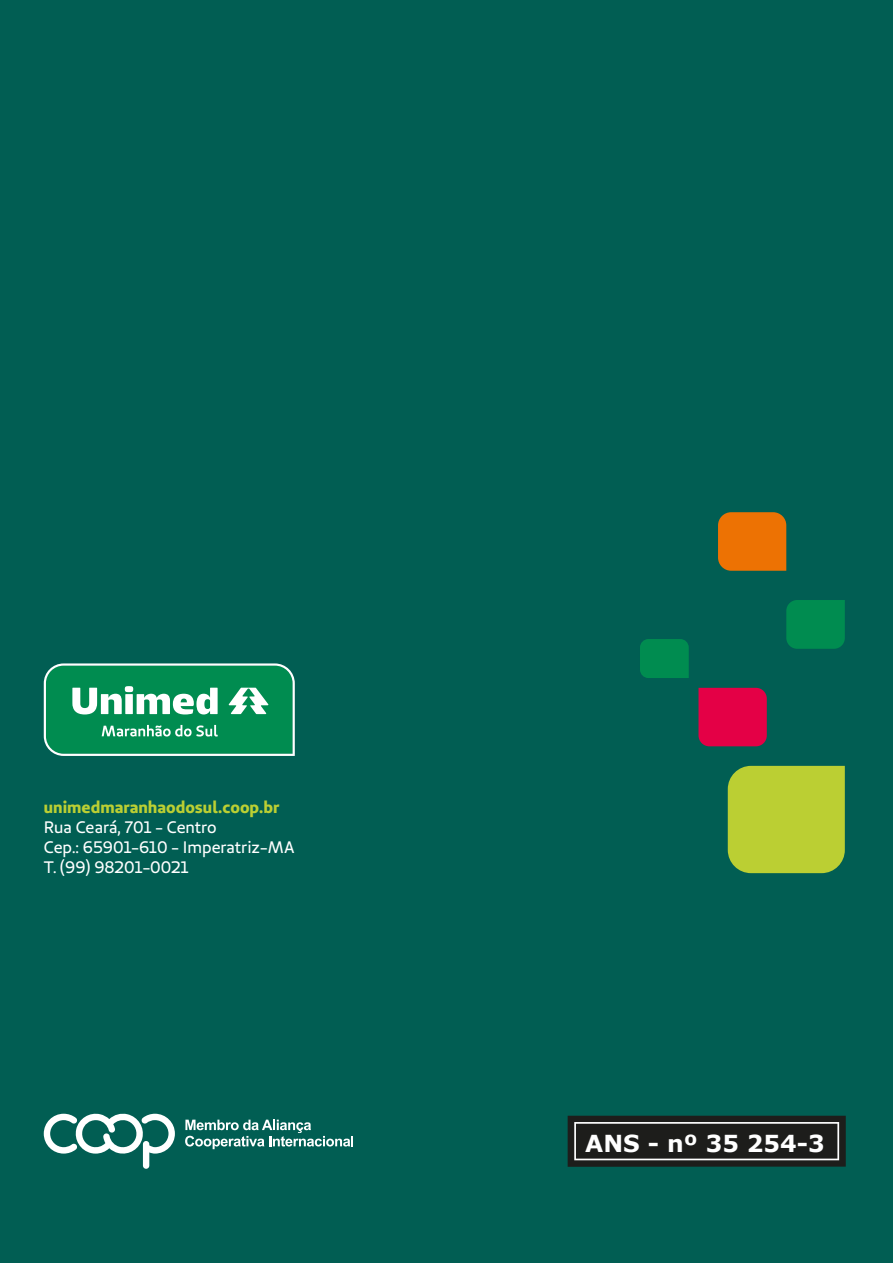
<style>
.page{position:relative;width:893px;height:1263px;background:#015e53}
.page>*{position:absolute;margin:0;border:0;box-sizing:border-box;transform-origin:0 0}
.t1{font:700 23.4px "Verdana";color:#fff}
.t2{font:16.65px/20px "Unimed Sans 2020 Regular";color:#fff}
.t3{font:16.65px "Unimed Sans 2020 Bold";color:#bbcf33}
</style>
<div class="page">
<div style="left:786px;top:600px;width:59px;height:49px;background:#008c50"></div>
<div style="left:718px;top:512px;width:68px;height:59px;background:#ed7203"></div>
<div style="left:640px;top:639px;width:49px;height:39px;background:#008c50"></div>
<div style="left:728px;top:766px;width:117px;height:107px;background:#bbcf33"></div>
<div style="left:699px;top:688px;width:68px;height:58px;background:#e40046"></div>
<svg style="left:44px;top:663px;width:251px;height:93px;background:#32a172"></svg>
<svg style="left:568px;top:1116px;width:278px;height:51px;background:#2c2d2b"></svg>
<svg style="left:44px;top:1113px;width:131px;height:56px"></svg>
<svg style="left:185px;top:1120px;width:168px;height:29px"></svg>
<p class="t3" style="left:44px;top:796px;width:237px">unimedmaranhaodosul.coop.br</p>
<p class="t2" style="left:44px;top:817px;width:253px">Rua Ceará, 701 - Centro<br>Cep.: 65901-610 - Imperatriz-MA<br>T. (99) 98201-0021</p>
<h1 class="t1" style="left:585px;top:1126px;width:241px">ANS - nº 35 254-3</h1>
</div>
